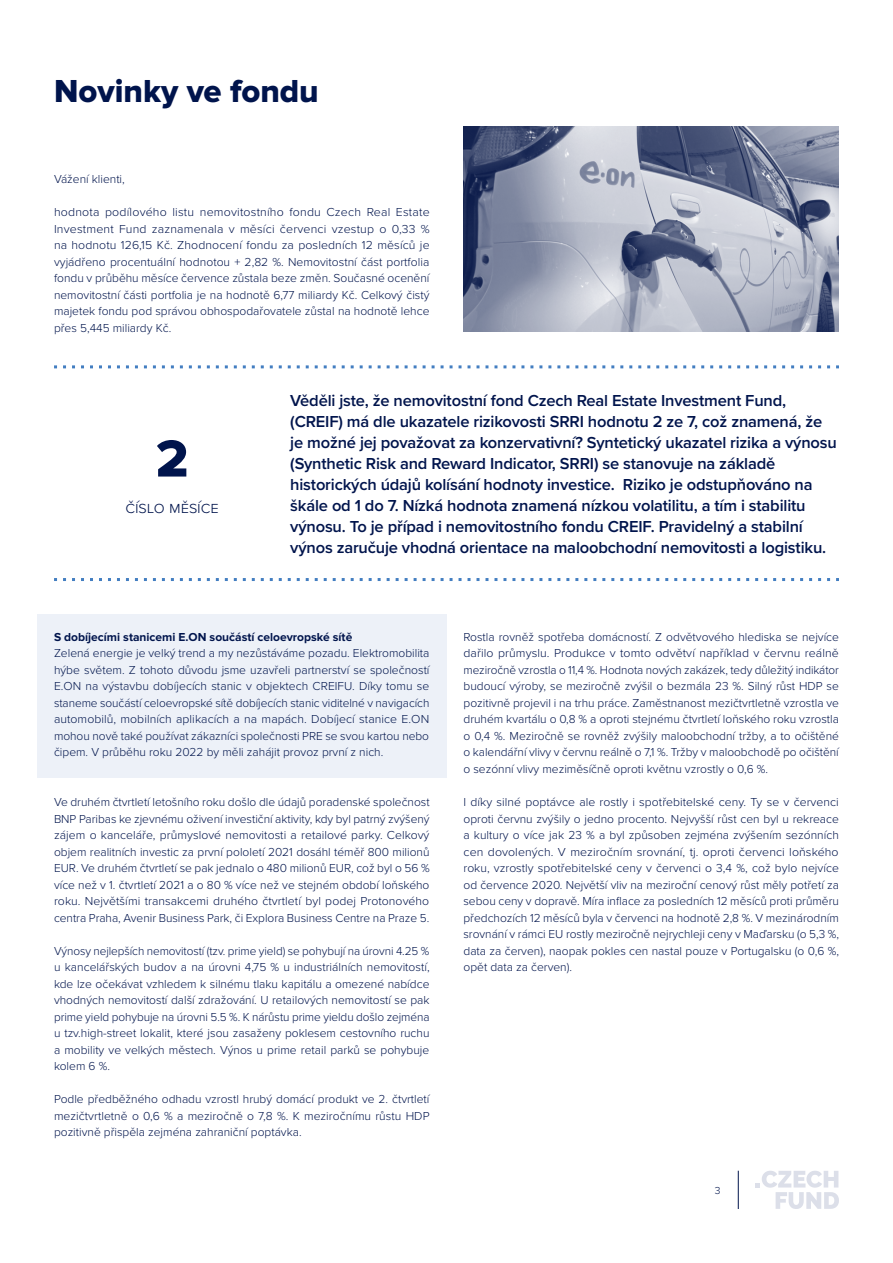
<style>
.page{position:relative;width:893px;height:1263px;background:#fff}
.page>*{position:absolute;margin:0;border:0;box-sizing:border-box;transform-origin:0 0}
.t1{font:54px "Proxima Nova Extrabld";color:#00144c}
.t2{font:33px "Proxima Nova Extrabld";color:#00144c}
.t3{font:600 16.5px/21px "Proxima Nova";letter-spacing:-.01em;color:#00144c}
.t4{font:300 16.5px "Proxima Nova";color:#00144c}
.t5{font:300 12px/16.5px "Proxima Nova";color:#00144c;text-align:justify}
.t6{font:700 12px "Proxima Nova";color:#00144c}
.t7{font:300 10.5px "Proxima Nova";color:#00144c}
</style>
<div class="page">
<svg style="left:755px;top:1171px;width:84px;height:38px"></svg>
<hr style="left:738px;top:1171px;width:1px;height:38px;background:#00144c">
<div style="left:37px;top:614px;width:409px;height:164px;background:#edf1f8"></div>
<img style="left:464px;top:126px;width:375px;height:206px">
<svg style="left:54px;top:365px;width:785px;height:3px"></svg>
<svg style="left:54px;top:578px;width:785px;height:3px"></svg>
<p class="t2" style="left:54px;top:72px;width:266px">Novinky ve fondu</p>
<p class="t5" style="left:54px;top:170px;width:72px">Vážení klienti,</p>
<p class="t5" style="left:54px;top:203px;width:377px">hodnota podílového listu nemovitostního fondu Czech Real Estate Investment Fund zaznamenala v měsíci červenci vzestup o 0,33 % na hodnotu 126,15 Kč. Zhodnocení fondu za posledních 12 měsíců je vyjádřeno procentuální hodnotou + 2,82 %. Nemovitostní část portfolia fondu v průběhu měsíce července zůstala beze změn. Současné ocenění nemovitostní části portfolia je na hodnotě 6,77 miliardy Kč. Celkový čistý majetek fondu pod správou obhospodařovatele zůstal na hodnotě lehce přes 5,445 miliardy Kč.</p>
<p class="t1" style="left:156px;top:427px;width:34px">2</p>
<p class="t4" style="left:125px;top:495px;width:95px">číslo měsíce</p>
<p class="t3" style="left:290px;top:390px;width:548px">Věděli jste, že nemovitostní fond Czech Real Estate Investment Fund, (CREIF) má dle ukazatele rizikovosti SRRI hodnotu 2 ze 7, což znamená, že je možné jej považovat za konzervativní? Syntetický ukazatel rizika a výnosu (Synthetic Risk and Reward Indicator, SRRI) se stanovuje na základě historických údajů kolísání hodnoty investice. Riziko je odstupňováno na škále od 1 do 7. Nízká hodnota znamená nízkou volatilitu, a tím i stabilitu výnosu. To je případ i nemovitostního fondu CREIF. Pravidelný a stabilní výnos zaručuje vhodná orientace na maloobchodní nemovitosti a logistiku.</p>
<p class="t6" style="left:54px;top:630px;width:300px">S dobíjecími stanicemi E.ON součástí celoevropské sítě</p>
<p class="t5" style="left:54px;top:644px;width:377px">Zelená energie je velký trend a my nezůstáváme pozadu. Elektromobilita hýbe světem. Z tohoto důvodu jsme uzavřeli partnerství se společností E.ON na výstavbu dobíjecích stanic v objektech CREIFU. Díky tomu se staneme součástí celoevropské sítě dobíjecích stanic viditelné v navigacích automobilů, mobilních aplikacích a na mapách. Dobíjecí stanice E.ON mohou nově také používat zákazníci společnosti PRE se svou kartou nebo čipem. V průběhu roku 2022 by měli zahájit provoz první z nich.</p>
<p class="t5" style="left:54px;top:793px;width:377px">Ve druhém čtvrtletí letošního roku došlo dle údajů poradenské společnost BNP Paribas ke zjevnému oživení investiční aktivity, kdy byl patrný zvýšený zájem o kanceláře, průmyslové nemovitosti a retailové parky. Celkový objem realitních investic za první pololetí 2021 dosáhl téměř 800 milionů EUR. Ve druhém čtvrtletí se pak jednalo o 480 milionů EUR, což byl o 56 % více než v 1. čtvrtletí 2021 a o 80 % více než ve stejném období loňského roku. Největšími transakcemi druhého čtvrtletí byl podej Protonového centra Praha, Avenir Business Park, či Explora Business Centre na Praze 5.</p>
<p class="t5" style="left:54px;top:941px;width:377px">Výnosy nejlepších nemovitostí (tzv. prime yield) se pohybují na úrovni 4.25 % u kancelářských budov a na úrovni 4,75 % u industriálních nemovitostí, kde lze očekávat vzhledem k silnému tlaku kapitálu a omezené nabídce vhodných nemovitostí další zdražování. U retailových nemovitostí se pak prime yield pohybuje na úrovni 5.5 %. K nárůstu prime yieldu došlo zejména u tzv.high-street lokalit, které jsou zasaženy poklesem cestovního ruchu a mobility ve velkých městech. Výnos u prime retail parků se pohybuje kolem 6 %.</p>
<p class="t5" style="left:54px;top:1090px;width:377px">Podle předběžného odhadu vzrostl hrubý domácí produkt ve 2. čtvrtletí mezičtvrtletně o 0,6 % a meziročně o 7,8 %. K meziročnímu růstu HDP pozitivně přispěla zejména zahraniční poptávka.</p>
<p class="t5" style="left:463px;top:628px;width:377px">Rostla rovněž spotřeba domácností. Z odvětvového hlediska se nejvíce dařilo průmyslu. Produkce v tomto odvětví například v červnu reálně meziročně vzrostla o 11,4 %. Hodnota nových zakázek, tedy důležitý indikátor budoucí výroby, se meziročně zvýšil o bezmála 23 %. Silný růst HDP se pozitivně projevil i na trhu práce. Zaměstnanost mezičtvrtletně vzrostla ve druhém kvartálu o 0,8 % a oproti stejnému čtvrtletí loňského roku vzrostla o 0,4 %. Meziročně se rovněž zvýšily maloobchodní tržby, a to očištěné o kalendářní vlivy v červnu reálně o 7,1 %. Tržby v maloobchodě po očištění o sezónní vlivy meziměsíčně oproti květnu vzrostly o 0,6 %.</p>
<p class="t5" style="left:463px;top:793px;width:377px">I díky silné poptávce ale rostly i spotřebitelské ceny. Ty se v červenci oproti červnu zvýšily o jedno procento. Nejvyšší růst cen byl u rekreace a kultury o více jak 23 % a byl způsoben zejména zvýšením sezónních cen dovolených. V meziročním srovnání, tj. oproti červenci loňského roku, vzrostly spotřebitelské ceny v červenci o 3,4 %, což bylo nejvíce od července 2020. Největší vliv na meziroční cenový růst měly potřetí za sebou ceny v dopravě. Míra inflace za posledních 12 měsíců proti průměru předchozích 12 měsíců byla v červenci na hodnotě 2,8 %. V mezinárodním srovnání v rámci EU rostly meziročně nejrychleji ceny v Maďarsku (o 5,3 %, data za červen), naopak pokles cen nastal pouze v Portugalsku (o 0,6 %, opět data za červen).</p>
<p class="t7" style="left:715px;top:1183px;width:7px">3</p>
</div>
